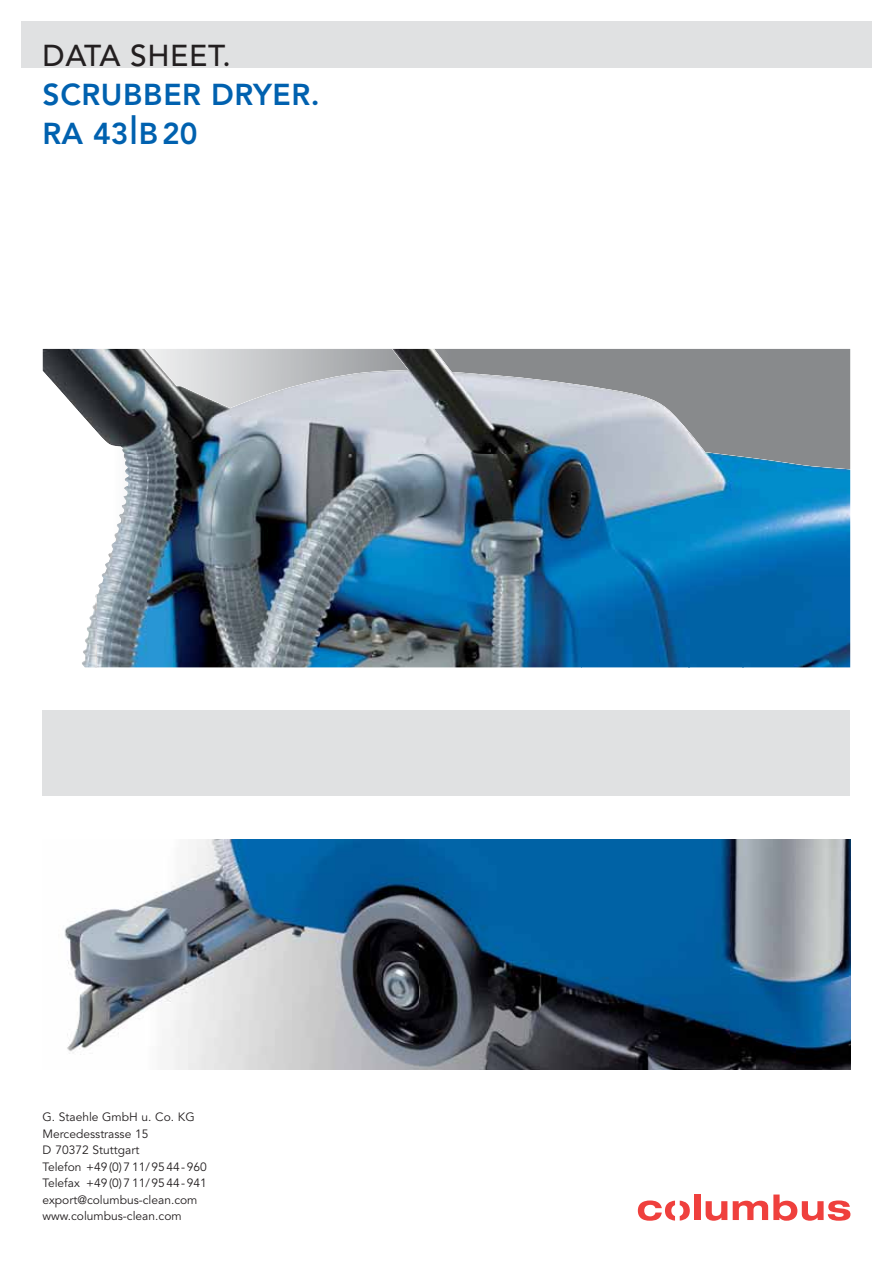
<style>
.page{position:relative;width:893px;height:1263px;background:#fff}
.page>*{position:absolute;margin:0;border:0;box-sizing:border-box;transform-origin:0 0}
.t1{font:800 30px/39px "Avenir";letter-spacing:.02em;color:#0061af}
.t2{font:500 30px "Avenir";letter-spacing:.02em;color:#231f20}
.t3{font:12px/16.5px "Avenir";color:#231f20}
.s1{font-size:60px}
</style>
<div class="page">
<div style="left:21px;top:21px;width:851px;height:47px;background:#e0e1e2"></div>
<div style="left:43px;top:710px;width:807px;height:85px;background:#e0e1e2"></div>
<div style="left:690px;top:349px;width:160px;height:106px;background:#888a8c"></div>
<img style="left:43px;top:349px;width:647px;height:106px">
<img style="left:689px;top:430px;width:54px;height:238px">
<img style="left:96px;top:455px;width:594px;height:213px">
<img style="left:743px;top:455px;width:107px;height:213px">
<img style="left:82px;top:595px;width:14px;height:73px">
<div style="left:694px;top:1194px;width:6px;height:26px;background:#ef403d"></div>
<svg style="left:706px;top:1201px;width:21px;height:20px"></svg>
<svg style="left:733px;top:1194px;width:117px;height:27px"></svg>
<svg style="left:638px;top:1200px;width:52px;height:21px"></svg>
<img style="left:64px;top:840px;width:786px;height:229px">
<h1 class="t2" style="left:43px;top:38px;width:190px">DATA SHEET.</h1>
<h1 class="t1" style="left:43px;top:77px;width:279px">SCRUBBER DRYER.<br>RA 43 <span class="s1">ı</span>B 20</h1>
<p class="t3" style="left:43px;top:1110px;width:166px">G. Staehle GmbH u. Co. KG<br>Mercedesstrasse 15<br>D 70372 Stuttgart<br>Telefon +49 (0) 7 11/ 95 44 - 960<br>Telefax +49 (0) 7 11/ 95 44 - 941 export@columbus-clean.com www.columbus-clean.com</p>
</div>
